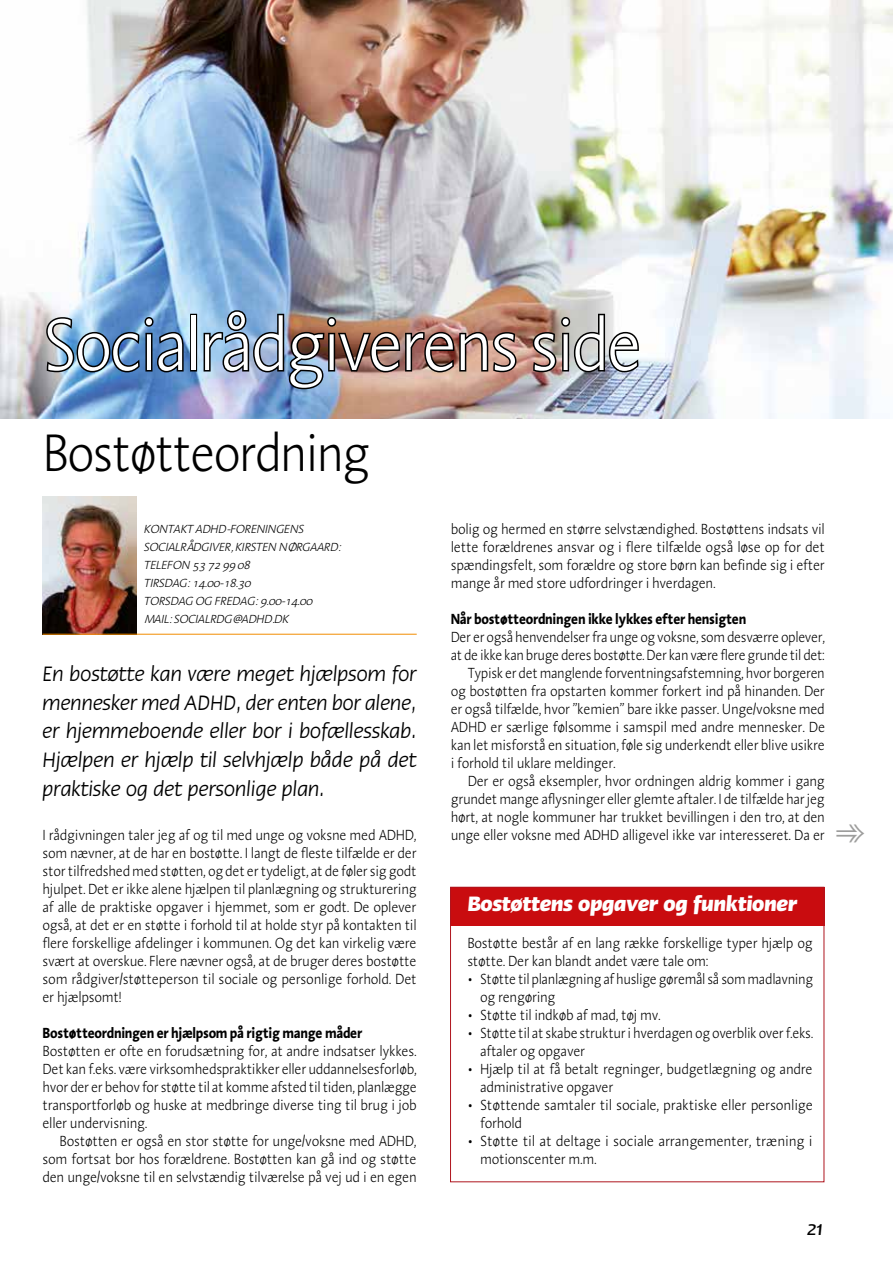
<style>
.page{position:relative;width:893px;height:1263px;background:#fff}
.page>*{position:absolute;margin:0;border:0;box-sizing:border-box;transform-origin:0 0}
.t1{font:300 75px "Linotype Aroma";letter-spacing:-.05em;color:#fff;scale:.9 1}
.t2{font:300 54px "Linotype Aroma";letter-spacing:-.05em;color:#000;scale:.9 1}
.t3{font:italic 24px/28.8px "Linotype Ergo";color:#000;text-align:justify;scale:.9 1}
.t4{font:italic 700 24px "Linotype Ergo";letter-spacing:-.025em;color:#fff;scale:.85 1}
.t5{font:italic 500 18px "Linotype Ergo";color:#000}
.t6{font:300 15px/18px "Linotype Aroma";letter-spacing:-.025em;color:#000;text-align:justify;scale:.9 1}
.t7{font:300 15px/18px "Linotype Aroma";letter-spacing:-.025em;color:#000;scale:.88 1}
.t8{font:700 15px "Linotype Aroma";letter-spacing:-.025em;color:#000;scale:.9 1}
.t9{font:300 15px/18px "Linotype Aroma";letter-spacing:-.025em;color:#000;scale:.89 1}
.t10{font:300 15px/18px "Linotype Aroma";letter-spacing:-.025em;color:#000;scale:.93 1}
.t11{font:300 15px/18px "Linotype Aroma";letter-spacing:-.025em;color:#000;scale:.92 1}
.t12{font:300 15px "Linotype Aroma";letter-spacing:-.025em;color:#000;scale:.91 1}
.t13{font:italic 300 12px/18px "Linotype Aroma";letter-spacing:-.025em;color:#000}
</style>
<div class="page">
<img style="left:0;top:0;width:893px;height:418px">
<img style="left:45px;top:315px;width:140px;height:59px">
<div style="left:190px;top:314px;width:7px;height:57px;border:3px solid #000"></div>
<img style="left:202px;top:309px;width:316px;height:82px">
<img style="left:531px;top:312px;width:110px;height:62px">
<img style="left:43px;top:497px;width:93px;height:137px">
<hr style="left:43px;top:634px;width:374px;height:1px;background:#f28c00">
<div style="left:450px;top:887px;width:374px;height:39px;background:#c90c0f"></div>
<div style="left:450px;top:887px;width:374px;height:295px;border:1px solid #af151e"></div>
<h1 class="t1" style="left:43px;top:298px;width:668px">Socialrådgiverens side</h1>
<h2 class="t2" style="left:43px;top:420px;width:366px">Bostøtteordning</h2>
<p class="t13" style="left:144px;top:520px;width:198px">KONTAKT ADHD-FORENINGENS<br>SOCIALRÅDGIVER, KIRSTEN NØRGAARD:<br>TELEFON 53 72 99 08<br>TIRSDAG: 14.00-18.30<br>TORSDAG OG FREDAG: 9.00-14.00<br>MAIL: SOCIALRDG@ADHD.DK</p>
<h3 class="t3" style="left:43px;top:659px;width:417px">En bostøtte kan være meget hjælpsom for mennesker med ADHD, der enten bor alene, er hjemmeboende eller bor i bofællesskab.<br>Hjælpen er hjælp til selvhjælp både på det praktiske og det personlige plan.</h3>
<p class="t6" style="left:43px;top:826px;width:417px">I rådgivningen taler jeg af og til med unge og voksne med ADHD, som nævner, at de har en bostøtte. I langt de fleste tilfælde er der stor tilfredshed med støtten, og det er tydeligt, at de føler sig godt hjulpet. Det er ikke alene hjælpen til planlægning og strukturering af alle de praktiske opgaver i hjemmet, som er godt. De oplever også, at det er en støtte i forhold til at holde styr på kontakten til flere forskellige afdelinger i kommunen. Og det kan virkelig være svært at overskue. Flere nævner også, at de bruger deres bostøtte som rådgiver/støtteperson til sociale og personlige forhold. Det er hjælpsomt!</p>
<p class="t8" style="left:43px;top:1023px;width:357px">Bostøtteordningen er hjælpsom på rigtig mange måder</p>
<p class="t6" style="left:43px;top:1042px;width:417px">Bostøtten er ofte en forudsætning for, at andre indsatser lykkes.<br>Det kan f.eks. være virksomhedspraktikker eller uddannelsesforløb, hvor der er behov for støtte til at komme afsted til tiden, planlægge transportforløb og huske at medbringe diverse ting til brug i job eller undervisning.</p>
<p class="t6" style="left:43px;top:1132px;width:417px;text-indent:17px">Bostøtten er også en stor støtte for unge/voksne med ADHD, som fortsat bor hos forældrene. Bostøtten kan gå ind og støtte den unge/voksne til en selvstændig tilværelse på vej ud i en egen</p>
<p class="t6" style="left:451px;top:520px;width:417px">bolig og hermed en større selvstændighed. Bostøttens indsats vil lette forældrenes ansvar og i flere tilfælde også løse op for det spændingsfelt, som forældre og store børn kan befinde sig i efter mange år med store udfordringer i hverdagen.</p>
<p class="t8" style="left:451px;top:609px;width:330px">Når bostøtteordningen ikke lykkes efter hensigten</p>
<p class="t7" style="left:451px;top:628px;width:427px">Der er også henvendelser fra unge og voksne, som desværre oplever,</p>
<p class="t7" style="left:451px;top:646px;width:427px">at de ikke kan bruge deres bostøtte. Der kan være flere grunde til det:</p>
<p class="t7" style="left:468px;top:664px;width:407px">Typisk er det manglende forventningsafstemning, hvor borgeren</p>
<p class="t6" style="left:451px;top:682px;width:417px">og bostøtten fra opstarten kommer forkert ind på hinanden. Der</p>
<p class="t6" style="left:451px;top:700px;width:417px">er også tilfælde, hvor ”kemien” bare ikke passer. Unge/voksne med</p>
<p class="t12" style="left:451px;top:718px;width:413px">ADHD er særlige følsomme i samspil med andre mennesker. De</p>
<p class="t6" style="left:451px;top:736px;width:417px">kan let misforstå en situation, føle sig underkendt eller blive usikre</p>
<p class="t6" style="left:451px;top:754px;width:185px">i forhold til uklare meldinger.</p>
<p class="t6" style="left:468px;top:772px;width:398px">Der er også eksempler, hvor ordningen aldrig kommer i gang</p>
<p class="t6" style="left:451px;top:790px;width:417px">grundet mange aflysninger eller glemte aftaler. I de tilfælde har jeg</p>
<p class="t6" style="left:451px;top:808px;width:417px">hørt, at nogle kommuner har trukket bevillingen i den tro, at den</p>
<p class="t6" style="left:451px;top:826px;width:417px">unge eller voksne med ADHD alligevel ikke var interesseret. Da er</p>
<h3 class="t4" style="left:467px;top:890px;width:390px">Bostøttens opgaver og funktioner</h3>
<p class="t6" style="left:467px;top:934px;width:385px">Bostøtte består af en lang række forskellige typer hjælp og støtte. Der kan blandt andet være tale om:</p>
<p class="t7" style="left:480px;top:970px;width:380px;text-indent:-13px">• Støtte til planlægning af huslige gøremål så som madlavning og rengøring</p>
<p class="t6" style="left:467px;top:1006px;width:216px">• Støtte til indkøb af mad, tøj mv.</p>
<p class="t9" style="left:480px;top:1024px;width:376px;text-indent:-13px">• Støtte til at skabe struktur i hverdagen og overblik over f.eks. aftaler og opgaver</p>
<p class="t6" style="left:480px;top:1060px;width:371px;text-indent:-13px">• Hjælp til at få betalt regninger, budgetlægning og andre administrative opgaver</p>
<p class="t11" style="left:480px;top:1096px;width:363px;text-indent:-13px">• Støttende samtaler til sociale, praktiske eller personlige forhold</p>
<p class="t10" style="left:480px;top:1132px;width:359px;text-indent:-13px">• Støtte til at deltage i sociale arrangementer, træning i motionscenter m.m.</p>
<p class="t5" style="left:807px;top:1219px;width:19px">21</p>
</div>
